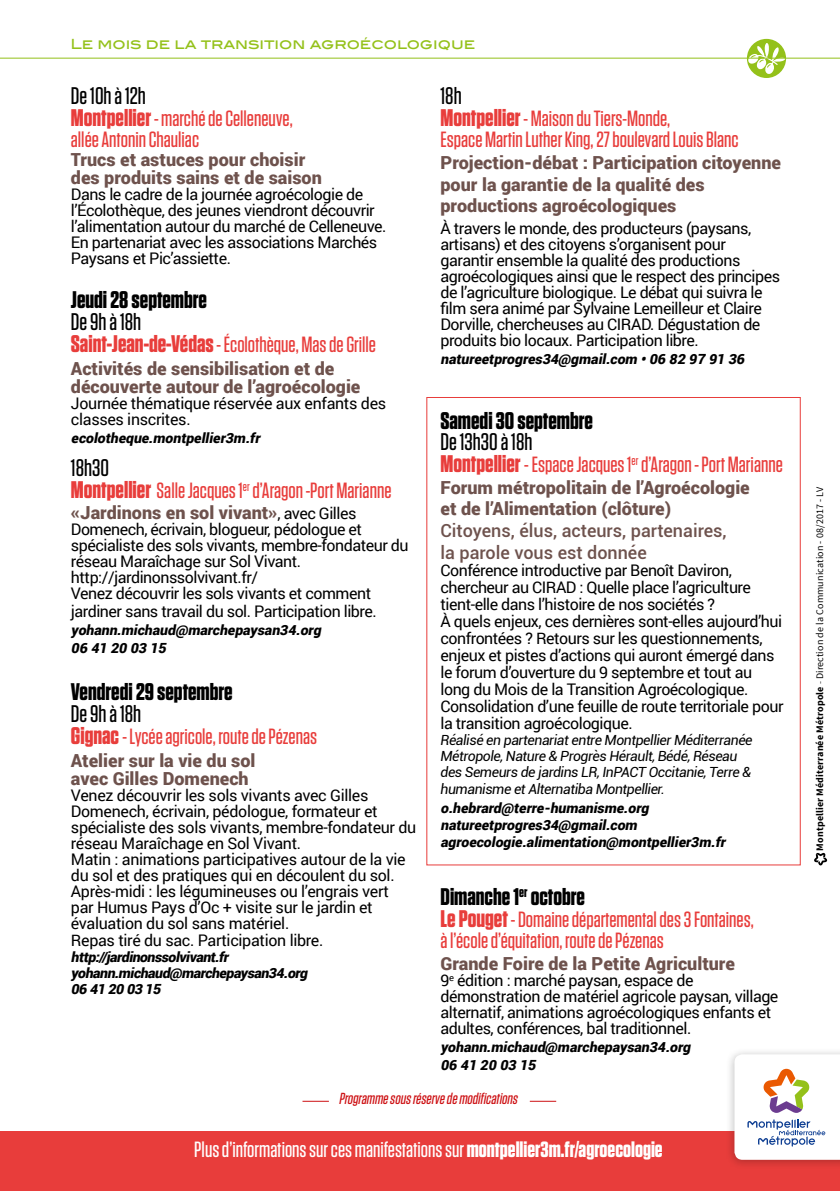
<style>
.page{position:relative;width:840px;height:1191px;background:#fff}
.page>*{position:absolute;margin:0;border:0;box-sizing:border-box;transform-origin:0 0}
.t1{font:700 24px "Tungsten";color:#000}
.t2{font:500 24px "Tungsten";color:#000}
.t3{font:500 22px/21.6px "Tungsten";color:#e83d3b}
.t4{font:500 22px "Tungsten";color:#fff}
.t5{font:900 18px/18px "Roboto";color:#6e524d}
.t6{font:500 18px/21.6px "Roboto";color:#6e524d}
.t7{font:16px/16px "Roboto";letter-spacing:-.03em;color:#000}
.t8{font:italic 500 16px "Tungsten";color:#cd1013}
.t9{font:italic 900 14px/18px "Roboto";letter-spacing:-.005em;color:#000}
.t10{font:italic 14px/16.4px "Roboto";letter-spacing:-.03em;color:#000}
.t11{font:500 14px "Blair ITC";color:#94c11a}
.t12{font:10px "Source Sans Pro";letter-spacing:.01em;color:#000}
.s1{font-weight:700;font-size:24px}
.s2{font-weight:400;font-size:16px;color:#000}
.s3{font-weight:700}
.s4{font-weight:300}
</style>
<div class="page">
<hr style="left:0;top:58px;width:839px;height:1px;background:#94c11a">
<div style="left:0;top:1131px;width:839px;height:60px;background:#e83d3b"></div>
<svg style="left:814px;top:853px;width:12px;height:12px"></svg>
<div style="left:724px;top:1047px;width:115px;height:123px;background:#000;opacity:.25"></div>
<svg style="left:734px;top:1054px;width:105px;height:105px"></svg>
<svg style="left:746px;top:39px;width:39px;height:39px"></svg>
<svg style="left:529px;top:1101px;width:27px;height:1px"></svg>
<svg style="left:302px;top:1101px;width:27px;height:1px"></svg>
<p class="t11" style="left:70px;top:35px;width:406px">Le mois de la transition agroécologique</p>
<h1 class="t2" style="left:71px;top:83px;width:76px">De 10h à 12h</h1>
<h2 class="t3" style="left:71px;top:108px;width:223px"><span class="s1">Montpellier</span>- marché de Celleneuve, allée Antonin Chauliac</h2>
<p class="t5" style="left:71px;top:149px;width:252px">Trucs et astuces pour choisir des produits sains et de saison</p>
<p class="t7" style="left:71px;top:185px;width:317px">Dans le cadre de la journée agroécologie de l’Écolothèque, des jeunes viendront découvrir l’alimentation autour du marché de Celleneuve.<br>En partenariat avec les associations Marchés Paysans et Pic’assiette.</p>
<h1 class="t1" style="left:71px;top:287px;width:137px">Jeudi 28 septembre</h1>
<h1 class="t2" style="left:71px;top:309px;width:72px">De 9h à 18h</h1>
<h2 class="t3" style="left:71px;top:333px;width:306px"><span class="s1">Saint-Jean-de-Védas</span>- Écolothèque, Mas de Grille</h2>
<p class="t5" style="left:71px;top:359px;width:291px">Activités de sensibilisation et de découverte autour de l’agroécologie</p>
<p class="t7" style="left:71px;top:395px;width:316px">Journée thématique réservée aux enfants des classes inscrites.</p>
<p class="t9" style="left:71px;top:429px;width:194px">ecolotheque.montpellier3m.fr</p>
<h1 class="t2" style="left:71px;top:455px;width:40px">18h30</h1>
<h2 class="t3" style="left:71px;top:479px;width:322px"><span class="s1">Montpellier</span> Salle Jacques 1<sup>er</sup> d’Aragon -Port Marianne</h2>
<p class="t5" style="left:71px;top:503px;width:287px">«Jardinons en sol vivant»<span class="s2">, avec Gilles</span></p>
<p class="t7" style="left:71px;top:521px;width:339px">Domenech, écrivain, blogueur, pédologue et spécialiste des sols vivants, membre-fondateur du réseau Maraîchage sur Sol Vivant. http://jardinonssolvivant.fr/<br>Venez découvrir les sols vivants et comment</p>
<p class="t7" style="left:71px;top:603px;width:307px">jardiner sans travail du sol. Participation libre.</p>
<p class="t9" style="left:71px;top:621px;width:254px">yohann.michaud@marchepaysan34.org<br>06 41 20 03 15</p>
<h1 class="t1" style="left:71px;top:679px;width:163px">Vendredi 29 septembre</h1>
<h1 class="t2" style="left:71px;top:701px;width:72px">De 9h à 18h</h1>
<h2 class="t3" style="left:71px;top:725px;width:247px"><span class="s1">Gignac</span> - Lycée agricole, route de Pézenas</h2>
<p class="t5" style="left:71px;top:751px;width:186px">Atelier sur la vie du sol avec Gilles Domenech</p>
<p class="t7" style="left:71px;top:787px;width:346px">Venez découvrir les sols vivants avec Gilles Domenech, écrivain, pédologue, formateur et spécialiste des sols vivants, membre-fondateur du réseau Maraîchage en Sol Vivant.<br>Matin : animations participatives autour de la vie du sol et des pratiques qui en découlent du sol.<br>Après-midi : les légumineuses ou l’engrais vert<br>par Humus Pays d’Oc + visite sur le jardin et évaluation du sol sans matériel.<br>Repas tiré du sac. Participation libre.</p>
<p class="t9" style="left:71px;top:948px;width:241px;line-height:16px">http://jardinonssolvivant.fr yohann.michaud@marchepaysan34.org<br>06 41 20 03 15</p>
<h1 class="t2" style="left:440px;top:83px;width:23px">18h</h1>
<h2 class="t3" style="left:440px;top:108px;width:299px"><span class="s1">Montpellier</span>- Maison du Tiers-Monde,<br>Espace Martin Luther King, 27 boulevard Louis Blanc</h2>
<p class="t5" style="left:440px;top:151px;width:342px;line-height:21.6px">Projection-débat : Participation citoyenne pour la garantie de la qualité des productions agroécologiques</p>
<p class="t7" style="left:440px;top:220px;width:341px">À travers le monde, des producteurs (paysans, artisans) et des citoyens s’organisent pour garantir ensemble la qualité des productions agroécologiques ainsi que le respect des principes de l’agriculture biologique. Le débat qui suivra le film sera animé par Sylvaine Lemeilleur et Claire Dorville, chercheuses au CIRAD. Dégustation de produits bio locaux. Participation libre.</p>
<p class="t9" style="left:440px;top:349px;width:308px">natureetprogres34@gmail.com •06 82 97 91 36</p>
<h1 class="t1" style="left:440px;top:408px;width:154px">Samedi 30 septembre</h1>
<h1 class="t2" style="left:440px;top:429px;width:93px">De 13h30 à 18h</h1>
<h2 class="t3" style="left:440px;top:454px;width:343px"><span class="s1">Montpellier</span> - Espace Jacques 1<sup>er</sup> d’Aragon - Port Marianne</h2>
<p class="t5" style="left:440px;top:476px;width:310px;line-height:21.6px">Forum métropolitain de l’Agroécologie et de l’Alimentation (clôture)</p>
<p class="t6" style="left:440px;top:519px;width:287px">Citoyens, élus, acteurs, partenaires, la parole vous est donnée</p>
<p class="t7" style="left:440px;top:561px;width:344px;line-height:17px">Conférence introductive par Benoît Daviron, chercheur au CIRAD : Quelle place l’agriculture tient-elle dans l’histoire de nos sociétés ?<br>À quels enjeux, ces dernières sont-elles aujourd’hui confrontées ? Retours sur les questionnements, enjeux et pistes d’actions qui auront émergé dans le forum d’ouverture du 9 septembre et tout au long du Mois de la Transition Agroécologique.<br>Consolidation d’une feuille de route territoriale pour la transition agroécologique.</p>
<p class="t10" style="left:440px;top:731px;width:313px">Réalisé en partenariat entre Montpellier Méditerranée Métropole, Nature &amp; Progrès Hérault, Bédé, Réseau des Semeurs de jardins LR, InPACT Occitanie, Terre &amp; humanisme et Alternatiba Montpellier.</p>
<p class="t9" style="left:440px;top:799px;width:289px;line-height:17px">o.hebrard@terre-humanisme.org natureetprogres34@gmail.com agroecologie.alimentation@montpellier3m.fr</p>
<h1 class="t1" style="left:440px;top:884px;width:146px">Dimanche 1<sup>er</sup> octobre</h1>
<h2 class="t3" style="left:440px;top:908px;width:314px"><span class="s1">Le Pouget</span> - Domaine départemental des 3 Fontaines, à l’école d’équitation, route de Pézenas</h2>
<p class="t5" style="left:440px;top:953px;width:296px">Grande Foire de la Petite Agriculture</p>
<p class="t7" style="left:440px;top:971px;width:339px">9<sup>e</sup> édition : marché paysan, espace de démonstration de matériel agricole paysan, village alternatif, animations agroécologiques enfants et adultes, conférences, bal traditionnel.</p>
<p class="t9" style="left:440px;top:1037px;width:254px">yohann.michaud@marchepaysan34.org<br>06 41 20 03 15</p>
<p class="t8" style="left:338px;top:1089px;width:183px">Programmesousréservedemodifications</p>
<h2 class="t4" style="left:194px;top:1137px;width:469px">Plus d’informations sur ces manifestations sur <span class="s3">montpellier3m.fr/agroecologie</span></h2>
<p class="t12" style="left:813px;top:850px;width:365px;rotate:-90deg"><span class="s3">Montpellier Méditerranée Métropole</span> <span class="s4">-</span> Direction de la Communication - 08/2017 - LV</p>
</div>
